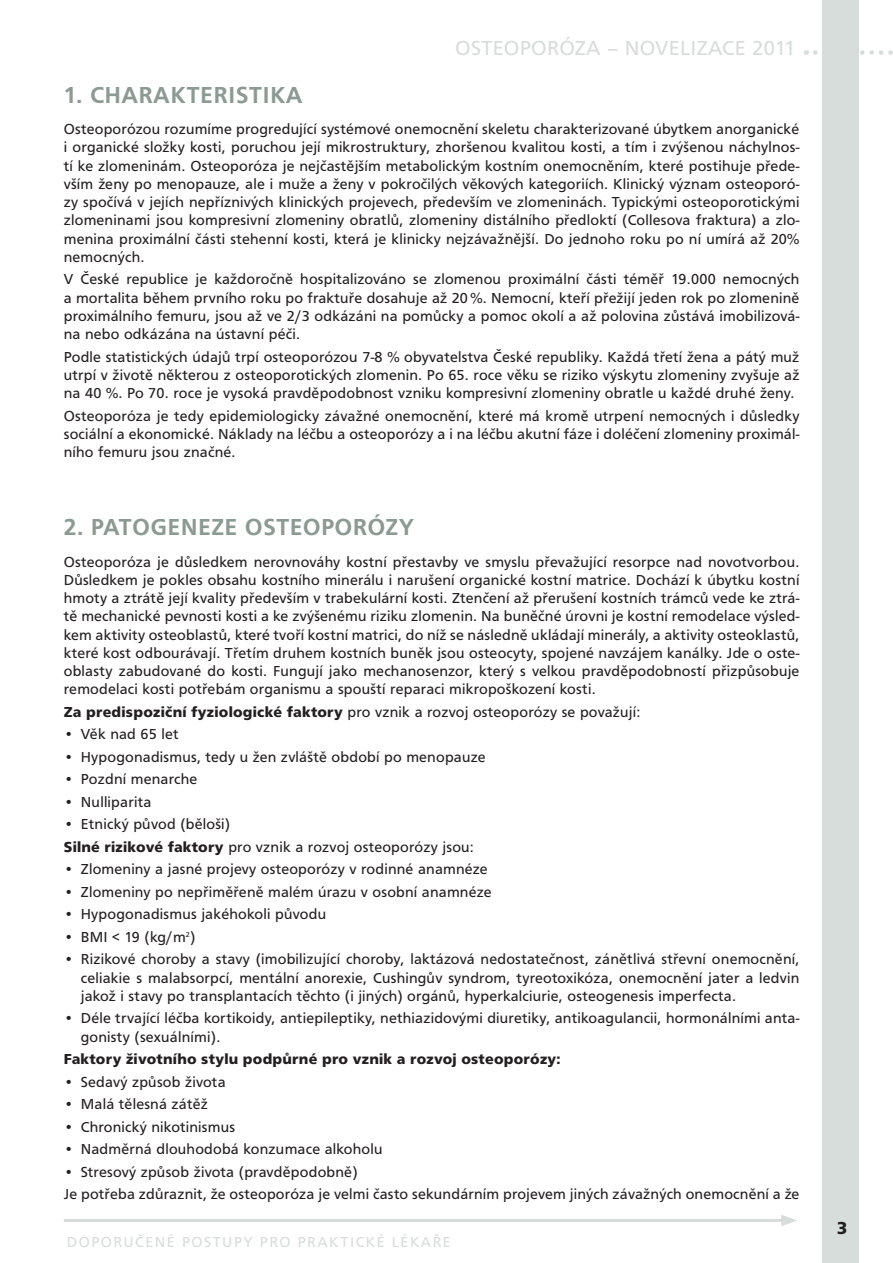
<style>
.page{position:relative;width:893px;height:1263px;background:#fff}
.page>*{position:absolute;margin:0;border:0;box-sizing:border-box;transform-origin:0 0}
.nadpis_nejvetsi_bare{font:500 24px "Frutus TEE";letter-spacing:.015em;color:#8b9b92}
.nadpis_nejvetsi_bare-2{font:21px "Frutus TEE";letter-spacing:.015em;color:#d7ddda}
.t1{font:700 18px "Frutus TEE";color:#231f20}
.text{font:15px/18.3px "Frutus TEE";letter-spacing:.015em;color:#231f20;text-align:justify}
.text-2{font:700 15px "Frutus TEE";letter-spacing:.015em;color:#231f20}
.t2{font:15px "Frutus TEE";letter-spacing:.1em;color:#d7ddda}
.s1{font-weight:700}
</style>
<div class="page">
<hr style="left:64px;top:1219px;width:723px;height:3px;background:#d7ddda">
<svg style="left:781px;top:1215px;width:16px;height:11px"></svg>
<svg style="left:815px;top:50px;width:78px;height:5px"></svg>
<div style="left:822px;top:0;width:36px;height:1263px;background:#d7ddda"></div>
<p class="nadpis_nejvetsi_bare-2" style="left:455px;top:36px;width:342px">OSTEOPORÓZA – NOVELIZACE 2011</p>
<p class="nadpis_nejvetsi_bare" style="left:64px;top:81px;width:240px">1. CHARAKTERISTIKA</p>
<p class="text" style="left:64px;top:120px;width:737px">Osteoporózou rozumíme progredující systémové onemocnění skeletu charakterizované úbytkem anorganické i organické složky kosti, poruchou její mikrostruktury, zhoršenou kvalitou kosti, a tím i zvýšenou náchylnos&shy;tí ke zlomeninám. Osteoporóza je nejčastějším metabolickým kostním onemocněním, které postihuje přede&shy;vším ženy po menopauze, ale i muže a ženy v pokročilých věkových kategoriích. Klinický význam osteoporó&shy;zy spočívá v jejích nepříznivých klinických projevech, především ve zlomeninách. Typickými osteoporotickými zlomeninami jsou kompresivní zlomeniny obratlů, zlomeniny distálního předloktí (Collesova fraktura) a zlo&shy;menina proximální části stehenní kosti, která je klinicky nejzávažnější. Do jednoho roku po ní umírá až 20% nemocných.</p>
<p class="text" style="left:64px;top:270px;width:737px">V České republice je každoročně hospitalizováno se zlomenou proximální části téměř 19.000 nemocných a mortalita během prvního roku po fraktuře dosahuje až 20 %. Nemocní, kteří přežijí jeden rok po zlomenině proximálního femuru, jsou až ve 2/3 odkázáni na pomůcky a pomoc okolí a až polovina zůstává imobilizová&shy;na nebo odkázána na ústavní péči.</p>
<p class="text" style="left:64px;top:348px;width:737px">Podle statistických údajů trpí osteoporózou 7-8 % obyvatelstva České republiky. Každá třetí žena a pátý muž utrpí v životě některou z osteoporotických zlomenin. Po 65. roce věku se riziko výskytu zlomeniny zvyšuje až na 40 %. Po 70. roce je vysoká pravděpodobnost vzniku kompresivní zlomeniny obratle u každé druhé ženy.</p>
<p class="text" style="left:64px;top:407px;width:737px">Osteoporóza je tedy epidemiologicky závažné onemocnění, které má kromě utrpení nemocných i důsledky sociální a ekonomické. Náklady na léčbu a osteoporózy a i na léčbu akutní fáze i doléčení zlomeniny proximál&shy;ního femuru jsou značné.</p>
<p class="nadpis_nejvetsi_bare" style="left:64px;top:514px;width:352px">2. PATOGENEZE OSTEOPORÓZY</p>
<p class="text" style="left:64px;top:552px;width:737px">Osteoporóza je důsledkem nerovnováhy kostní přestavby ve smyslu převažující resorpce nad novotvorbou.<br>Důsledkem je pokles obsahu kostního minerálu i narušení organické kostní matrice. Dochází k úbytku kostní hmoty a ztrátě její kvality především v trabekulární kosti. Ztenčení až přerušení kostních trámců vede ke ztrá&shy;tě mechanické pevnosti kosti a ke zvýšenému riziku zlomenin. Na buněčné úrovni je kostní remodelace výsled&shy;kem aktivity osteoblastů, které tvoří kostní matrici, do níž se následně ukládají minerály, a aktivity osteoklastů, které kost odbourávají. Třetím druhem kostních buněk jsou osteocyty, spojené navzájem kanálky. Jde o oste&shy;oblasty zabudované do kosti. Fungují jako mechanosenzor, který s velkou pravděpodobností přizpůsobuje remodelaci kosti potřebám organismu a spouští reparaci mikropoškození kosti.</p>
<p class="text" style="left:64px;top:703px;width:578px"><span class="s1">Za predispoziční fyziologické faktory</span> pro vznik a rozvoj osteoporózy se považují:</p>
<p class="text" style="left:64px;top:725px;width:116px">• Věk nad 65 let</p>
<p class="text" style="left:64px;top:748px;width:423px">• Hypogonadismus, tedy u žen zvláště období po menopauze</p>
<p class="text" style="left:64px;top:770px;width:135px">• Pozdní menarche</p>
<p class="text" style="left:64px;top:793px;width:89px">• Nulliparita</p>
<p class="text" style="left:64px;top:815px;width:168px">• Etnický původ (běloši)</p>
<p class="text" style="left:64px;top:838px;width:412px"><span class="s1">Silné rizikové faktory</span> pro vznik a rozvoj osteoporózy jsou:</p>
<p class="text" style="left:64px;top:860px;width:425px">• Zlomeniny a jasné projevy osteoporózy v rodinné anamnéze</p>
<p class="text" style="left:64px;top:883px;width:429px">• Zlomeniny po nepřiměřeně malém úrazu v osobní anamnéze</p>
<p class="text" style="left:64px;top:905px;width:264px">• Hypogonadismus jakéhokoli původu</p>
<p class="text" style="left:64px;top:928px;width:133px">• BMI &lt; 19 (kg/m<sup>2</sup>)</p>
<p class="text" style="left:81px;top:950px;width:720px;text-indent:-17px">• Rizikové choroby a stavy (imobilizující choroby, laktázová nedostatečnost, zánětlivá střevní onemocnění, celiakie s malabsorpcí, mentální anorexie, Cushingův syndrom, tyreotoxikóza, onemocnění jater a ledvin jakož i stavy po transplantacích těchto (i jiných) orgánů, hyperkalciurie, osteogenesis imperfecta.</p>
<p class="text" style="left:81px;top:1009px;width:720px;text-indent:-17px">• Déle trvající léčba kortikoidy, antiepileptiky, nethiazidovými diuretiky, antikoagulancii, hormonálními anta&shy;gonisty (sexuálními).</p>
<p class="text-2" style="left:64px;top:1050px;width:498px">Faktory životního stylu podpůrné pro vznik a rozvoj osteoporózy:</p>
<p class="text" style="left:64px;top:1072px;width:163px">• Sedavý způsob života</p>
<p class="text" style="left:64px;top:1095px;width:146px">• Malá tělesná zátěž</p>
<p class="text" style="left:64px;top:1117px;width:173px">• Chronický nikotinismus</p>
<p class="text" style="left:64px;top:1140px;width:320px">• Nadměrná dlouhodobá konzumace alkoholu</p>
<p class="text" style="left:64px;top:1162px;width:295px">• Stresový způsob života (pravděpodobně)</p>
<p class="text" style="left:64px;top:1185px;width:737px">Je potřeba zdůraznit, že osteoporóza je velmi často sekundárním projevem jiných závažných onemocnění a že</p>
<p class="t2" style="left:67px;top:1234px;width:385px">DOPORUČENÉ POSTUPY PRO PRAKTICKÉ LÉKAŘE</p>
<p class="t1" style="left:837px;top:1217px;width:12px">3</p>
</div>
